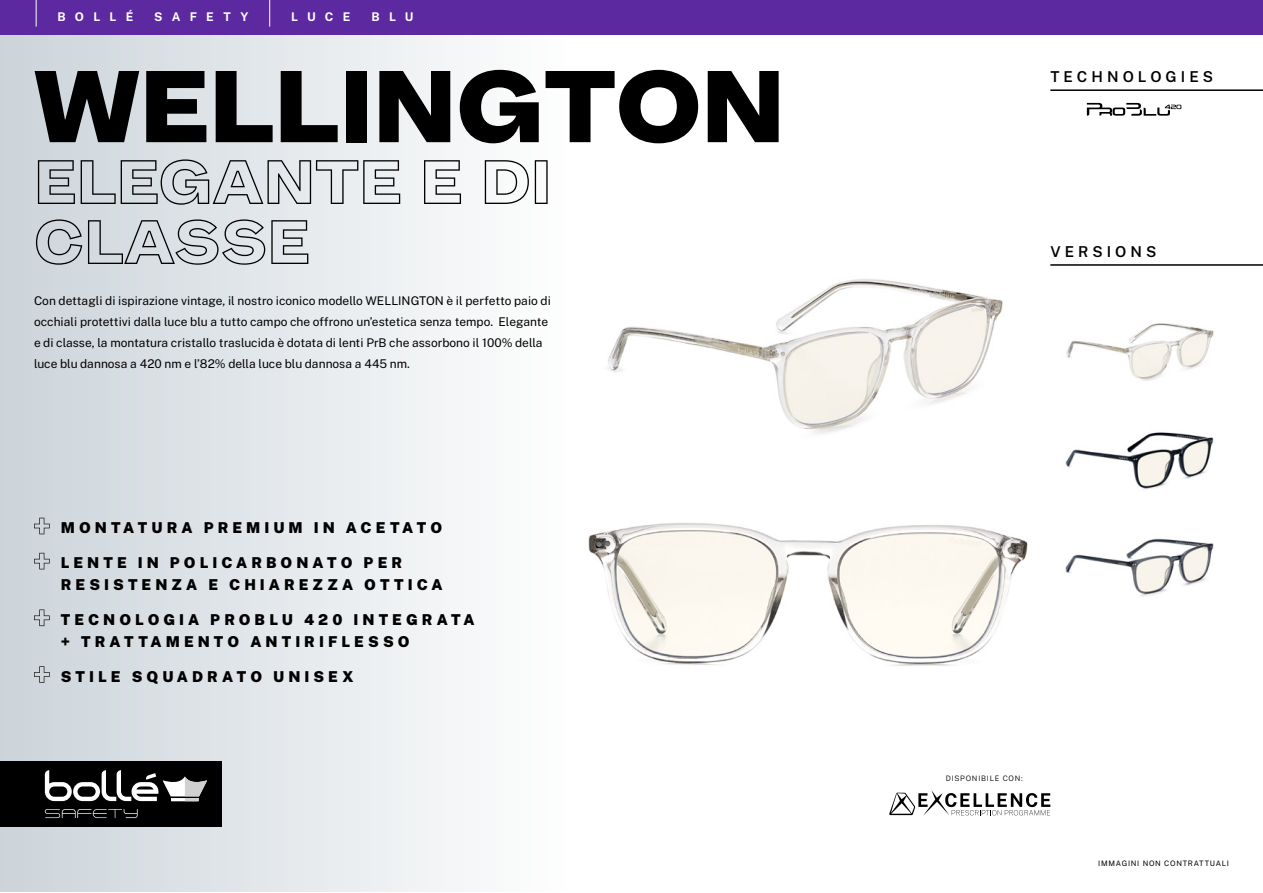
<style>
.page{position:relative;width:1263px;height:893px;background:#fff}
.page>*{position:absolute;margin:0;border:0;box-sizing:border-box;transform-origin:0 0}
.t1{font:900 97.5px "Mint Grotesk V1.1";color:#000}
.t2{font:60px/60px "Mint Grotesk Outline";color:#000}
.t3{font:900 15px/21.6px "Public Sans";letter-spacing:.27em;color:#000}
.t4{font:600 15px "Public Sans";letter-spacing:.27em;color:#000}
.t5{font:12px/21px "Public Sans";color:#000}
.t6{font:700 12px "Public Sans";letter-spacing:.77em;color:#fff}
.t7{font:7.5px "Public Sans";letter-spacing:.1em;color:#000}
.t8{font:300 7.5px "Public Sans";letter-spacing:.1em;color:#000}
</style>
<div class="page">
<div style="left:0;top:0;width:1262px;height:892px;background:linear-gradient(to right,#dae0e5,#fff)"></div>
<img style="left:578px;top:242px;width:452px;height:232px">
<img style="left:560px;top:476px;width:488px;height:231px">
<img style="left:1055px;top:310px;width:169px;height:86px">
<img style="left:1055px;top:422px;width:169px;height:75px">
<img style="left:1055px;top:529px;width:169px;height:75px">
<div style="left:0;top:0;width:1263px;height:34px;background:#5d29a1"></div>
<svg style="left:1087px;top:103px;width:94px;height:13px"></svg>
<div style="left:0;top:761px;width:222px;height:66px;background:#000"></div>
<svg style="left:45px;top:809px;width:93px;height:9px"></svg>
<svg style="left:45px;top:770px;width:162px;height:31px"></svg>
<svg style="left:34px;top:518px;width:16px;height:16px"></svg>
<svg style="left:34px;top:553px;width:16px;height:16px"></svg>
<svg style="left:34px;top:609px;width:16px;height:17px"></svg>
<svg style="left:34px;top:666px;width:16px;height:17px"></svg>
<hr style="left:1050px;top:264px;width:213px;height:2px;background:#000">
<hr style="left:1050px;top:89px;width:213px;height:2px;background:#000">
<svg style="left:36px;top:0;width:1px;height:27px"></svg>
<svg style="left:269px;top:0;width:1px;height:27px"></svg>
<svg style="left:889px;top:790px;width:161px;height:26px"></svg>
<p class="t6" style="left:58px;top:8px;width:77px">BOLLÉ</p>
<p class="t6" style="left:154px;top:8px;width:96px">SAFETY</p>
<p class="t6" style="left:291px;top:8px;width:61px">LUCE</p>
<p class="t6" style="left:371px;top:8px;width:44px">BLU</p>
<h1 class="t1" style="left:34px;top:46px;width:752px">WELLINGTON</h1>
<h2 class="t2" style="left:34px;top:152px;width:519px">ELEGANTE E DI<br>CLASSE</h2>
<p class="t5" style="left:34px;top:289px;width:518px">Con dettagli di ispirazione vintage, il nostro iconico modello WELLINGTON è il perfetto paio di occhiali protettivi dalla luce blu a tutto campo che offrono un’estetica senza tempo. Elegante e di classe, la montatura cristallo traslucida è dotata di lenti PrB che assorbono il 100% della luce blu dannosa a 420 nm e l’82% della luce blu dannosa a 445 nm.</p>
<p class="t3" style="left:61px;top:516px;width:383px">MONTATURA PREMIUM IN ACETATO</p>
<p class="t3" style="left:61px;top:551px;width:383px">LENTE IN POLICARBONATO PER<br>RESISTENZA E CHIAREZZA OTTICA</p>
<p class="t3" style="left:61px;top:608px;width:415px">TECNOLOGIA PROBLU 420 INTEGRATA + TRATTAMENTO ANTIRIFLESSO</p>
<p class="t3" style="left:61px;top:665px;width:294px">STILE SQUADRATO UNISEX</p>
<p class="t4" style="left:1050px;top:66px;width:164px">TECHNOLOGIES</p>
<p class="t4" style="left:1050px;top:240px;width:107px">VERSIONS</p>
<p class="t8" style="left:946px;top:773px;width:78px">DISPONIBILE CON:</p>
<p class="t7" style="left:1098px;top:858px;width:132px">IMMAGINI NON CONTRATTUALI</p>
</div>
